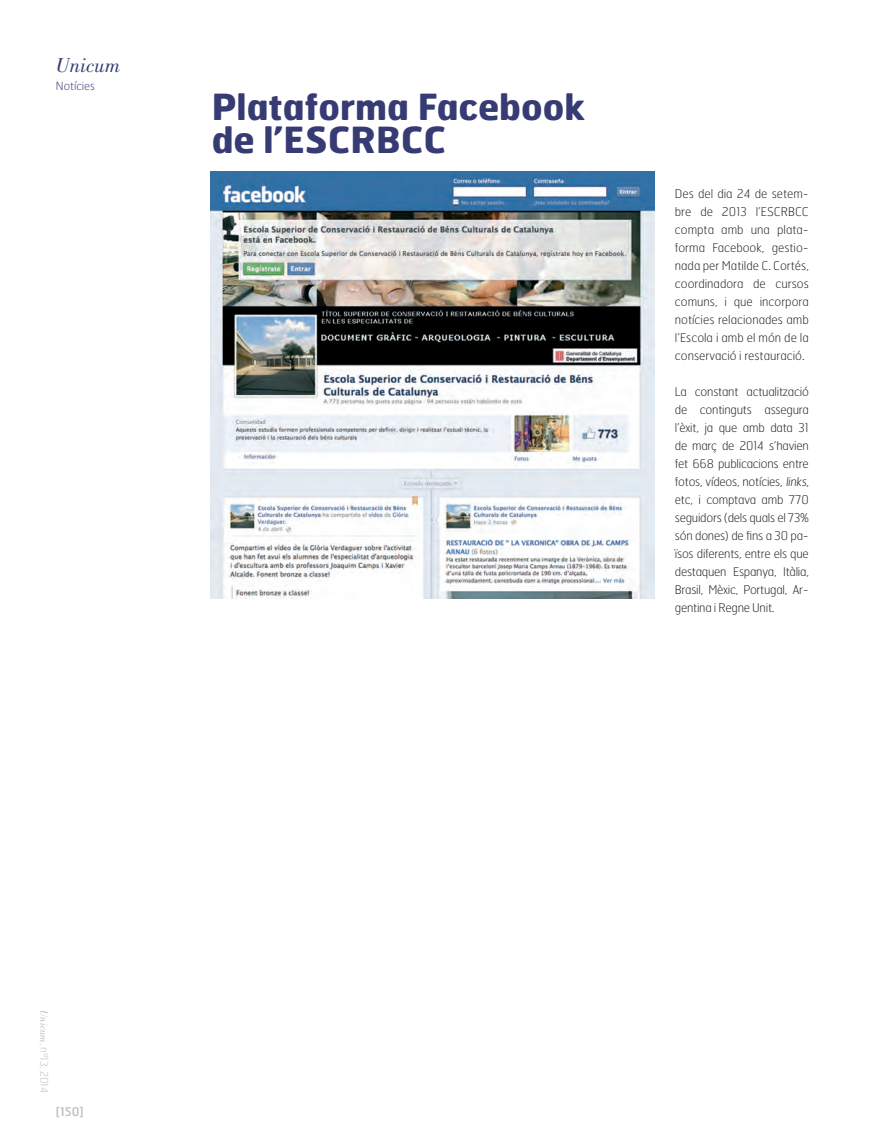
<style>
.page{position:relative;width:893px;height:1148px;background:#fff}
.page>*{position:absolute;margin:0;border:0;box-sizing:border-box;transform-origin:0 0}
.Abstracte_articulo_1{font:700 36px/33px "Hermes";color:#363b74}
.t1{font:italic 21px "Bodoni Std";color:#363b74}
.Txt_CAT{font:100 12px/18px "Hermes";letter-spacing:-.015em;color:#231f20;text-align:justify}
.t2{font:12px "Hermes";color:#bcbdc0}
.t3{font:100 11.25px "Hermes";color:#363b74}
.t4{font:100 10.5px "Hermes";color:#bcbdc0}
.s1{font-family:"Bodoni Std";font-weight:400;font-style:italic}
</style>
<div class="page">
<img style="left:211px;top:171px;width:443px;height:428px">
<h2 class="t1" style="left:56px;top:53px;width:66px">Unicum</h2>
<p class="t3" style="left:56px;top:79px;width:40px">Notícies</p>
<p class="Abstracte_articulo_1" style="left:212px;top:89px;width:375px">Plataforma Facebook de l’ESCRBCC</p>
<p class="Txt_CAT" style="left:675px;top:184px;width:135px">Des del dia 24 de setem· bre de 2013 l’ESCRBCC compta amb una plata· forma Facebook, gestio· nada per Matilde C. Cortés, coordinadora de cursos comuns, i que incorpora notícies relacionades amb l’Escola i amb el món de la conservació i restauració.</p>
<p class="Txt_CAT" style="left:675px;top:382px;width:135px">La constant actualització de continguts assegura l’èxit, ja que amb data 31 de març de 2014 s’havien fet 668 publicacions entre fotos, vídeos, notícies, links, etc, i comptava amb 770 seguidors (dels quals el 73% són dones) de fins a 30 pa· ïsos diferents, entre els que destaquen Espanya, Itàlia, Brasil, Mèxic, Portugal, Ar· gentina i Regne Unit.</p>
<p class="t4" style="left:51px;top:1010px;width:84px;rotate:90deg"><span class="s1">Unicum</span>, nº13, 2014</p>
<p class="t2" style="left:56px;top:1104px;width:29px">[150]</p>
</div>
